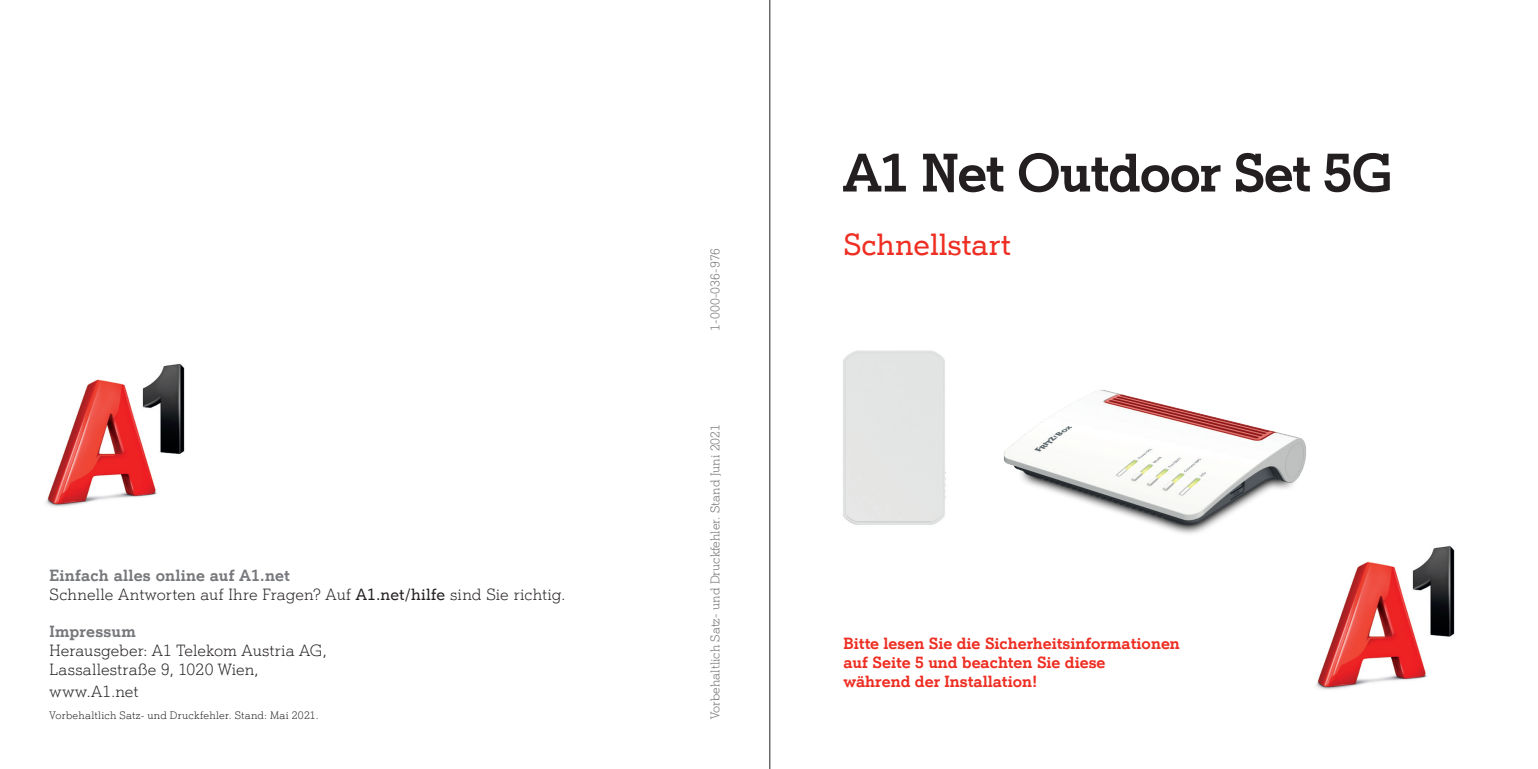
<style>
.page{position:relative;width:1538px;height:769px;background:#fff}
.page>*{position:absolute;margin:0;border:0;box-sizing:border-box;transform-origin:0 0}
.t1{font:700 52.5px "A1 Einfach";letter-spacing:-.025em;color:#231f20}
.t2{font:500 29.75px "A1 Einfach";color:#ee2e22}
.t3{font:15.75px/18.9px "A1 Einfach Leicht";letter-spacing:.01em;color:#231f20}
.t4{font:700 15.75px/18.9px "A1 Einfach";color:#ee2e22}
.t5{font:700 15.75px "A1 Einfach";letter-spacing:.015em;color:#76787b}
.t6{font:12.25px "A1 Einfach Leicht";color:#6c6d70}
.t7{font:10.5px "A1 Einfach Leicht";letter-spacing:.03em;color:#231f20}
.s1{font-family:"A1 Einfach";font-weight:500}
</style>
<div class="page">
<img style="left:46px;top:363px;width:139px;height:144px">
<img style="left:1316px;top:546px;width:139px;height:144px">
<img style="left:1003px;top:389px;width:345px;height:168px">
<div style="left:843px;top:350px;width:103px;height:175px;background:#e3e5e4"></div>
<hr style="left:769px;top:0;width:1px;height:769px;background:#231f20">
<p class="t5" style="left:50px;top:565px;width:242px">Einfach alles online auf A1.net</p>
<p class="t3" style="left:50px;top:584px;width:517px">Schnelle Antworten auf Ihre Fragen? Auf <span class="s1">A1.net/hilfe</span> sind Sie richtig.</p>
<p class="t5" style="left:50px;top:622px;width:88px">Impressum</p>
<p class="t3" style="left:50px;top:641px;width:279px">Herausgeber: A1 Telekom Austria AG,<br>Lassallestraße 9, 1020 Wien,</p>
<p class="t3" style="left:50px;top:682px;width:90px">www.A1.net</p>
<p class="t7" style="left:50px;top:709px;width:271px">Vorbehaltlich Satz- und Druckfehler. Stand: Mai 2021.</p>
<p class="t6" style="left:707px;top:331px;width:84px;rotate:-90deg">1-000-036-976</p>
<p class="t6" style="left:707px;top:719px;width:297px;rotate:-90deg">Vorbehaltlich Satz- und Druckfehler. Stand Juni 2021</p>
<h1 class="t1" style="left:843px;top:139px;width:552px">A1 Net Outdoor Set 5G</h1>
<h2 class="t2" style="left:843px;top:226px;width:169px">Schnellstart</h2>
<p class="t4" style="left:843px;top:634px;width:338px">Bitte lesen Sie die Sicherheitsinformationen auf Seite 5 und beachten Sie diese<br>während der Installation!</p>
</div>
